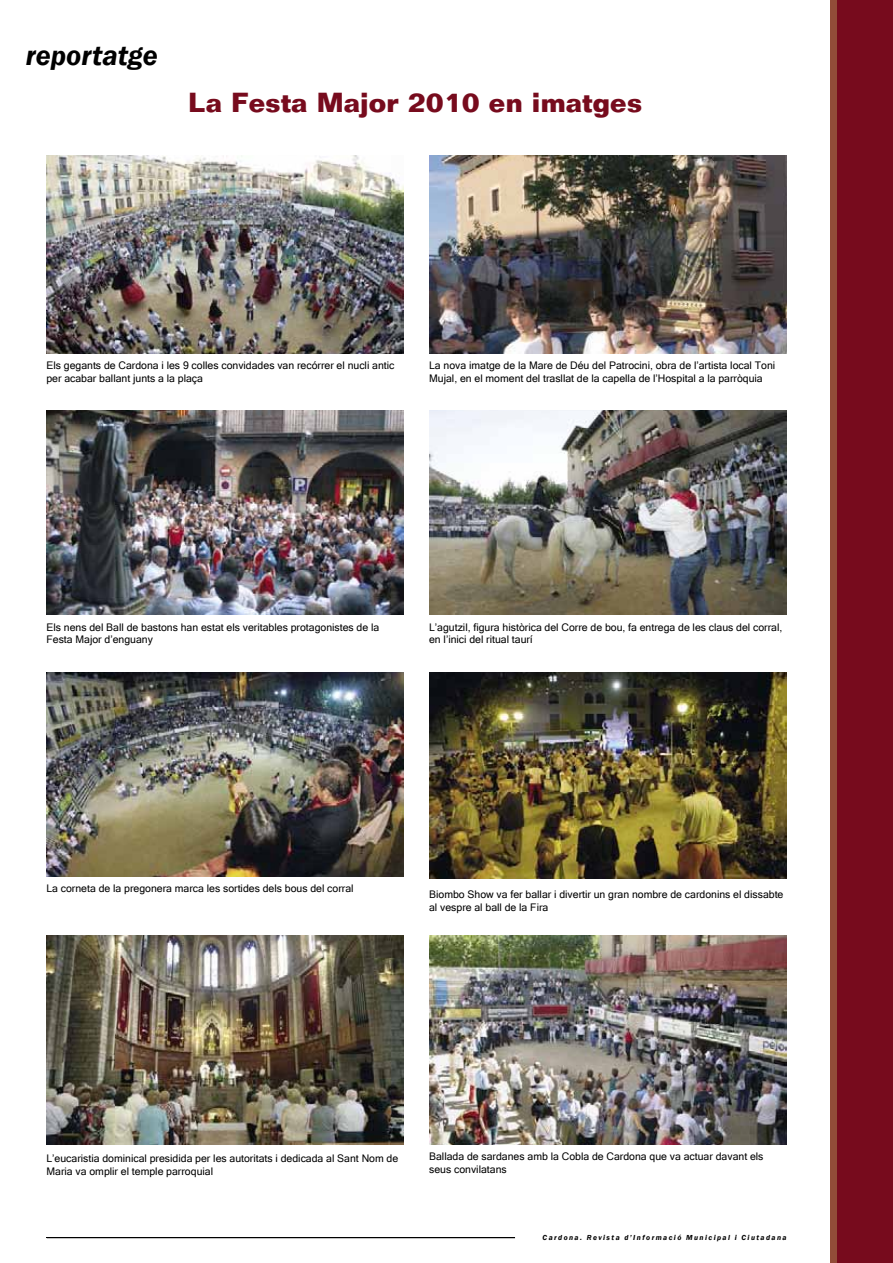
<style>
.page{position:relative;width:893px;height:1263px;background:#fff}
.page>*{position:absolute;margin:0;border:0;box-sizing:border-box;transform-origin:0 0}
.t1{font:italic 600 28.5px "Franklin Gothic";color:#000}
.t2{font:700 27px "Folio";color:#770b1d}
.t3{font:10.5px/12.6px "Microsoft Sans Serif";color:#000}
.t4{font:italic 600 7.5px "Franklin Gothic";letter-spacing:.19em;color:#000}
</style>
<div class="page">
<div style="left:830px;top:0;width:8px;height:1263px;background:#924c38"></div>
<div style="left:838px;top:0;width:55px;height:1263px;background:#770b1d"></div>
<hr style="left:47px;top:1237px;width:468px;height:1px;background:#000">
<img style="left:46px;top:156px;width:358px;height:197px">
<img style="left:46px;top:411px;width:358px;height:204px">
<img style="left:429px;top:411px;width:357px;height:204px">
<img style="left:46px;top:672px;width:358px;height:204px">
<img style="left:430px;top:672px;width:356px;height:206px">
<img style="left:46px;top:936px;width:358px;height:208px">
<img style="left:430px;top:936px;width:356px;height:208px">
<img style="left:429px;top:156px;width:357px;height:197px">
<h1 class="t1" style="left:26px;top:37px;width:133px">reportatge</h1>
<h2 class="t2" style="left:188px;top:86px;width:455px">La Festa Major 2010 en imatges</h2>
<p class="t3" style="left:46px;top:359px;width:349px">Els gegants de Cardona i les 9 colles convidades van recórrer el nucli antic per acabar ballant junts a la plaça</p>
<p class="t3" style="left:429px;top:359px;width:348px">La nova imatge de la Mare de Déu del Patrocini, obra de l’artista local Toni<br>Mujal, en el moment del trasllat de la capella de l’Hospital a la parròquia</p>
<p class="t3" style="left:46px;top:621px;width:334px">Els nens del Ball de bastons han estat els veritables protagonistes de la<br>Festa Major d’enguany</p>
<p class="t3" style="left:429px;top:621px;width:355px">L’agutzil, figura històrica del Corre de bou, fa entrega de les claus del corral, en l’inici del ritual taurí</p>
<p class="t3" style="left:46px;top:882px;width:309px">La corneta de la pregonera marca les sortides dels bous del corral</p>
<p class="t3" style="left:429px;top:888px;width:356px">Biombo Show va fer ballar i divertir un gran nombre de cardonins el dissabte al vespre al ball de la Fira</p>
<p class="t3" style="left:46px;top:1152px;width:353px">L’eucaristia dominical presidida per les autoritats i dedicada al Sant Nom de<br>Maria va omplir el temple parroquial</p>
<p class="t3" style="left:429px;top:1150px;width:336px">Ballada de sardanes amb la Cobla de Cardona que va actuar davant els seus convilatans</p>
<p class="t4" style="left:543px;top:1232px;width:246px">Cardona. Revista d’Informació Municipal i Ciutadana</p>
</div>
